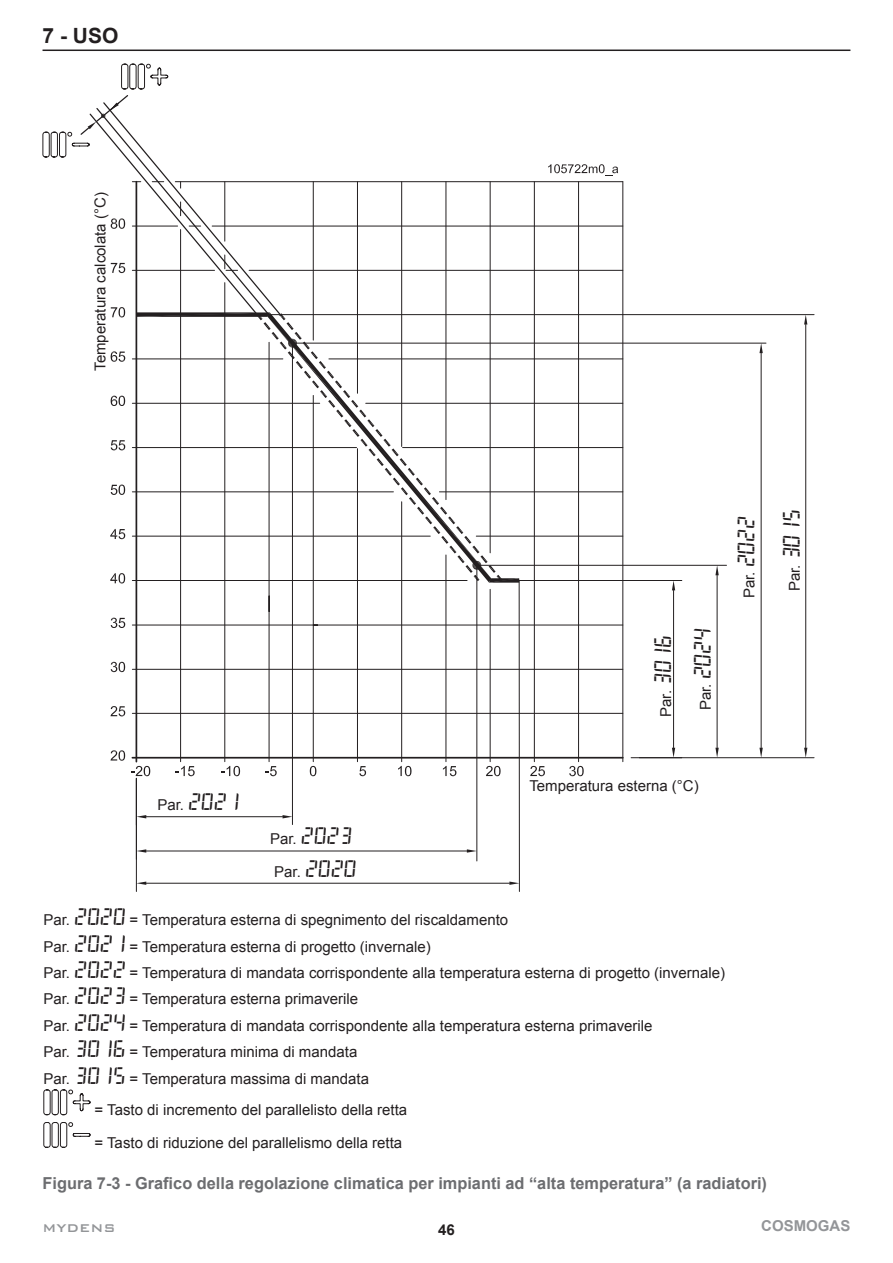
<style>
.page{position:relative;width:893px;height:1263px;background:#fff}
.page>*{position:absolute;margin:0;border:0;box-sizing:border-box;transform-origin:0 0}
.t1{font:700 21px "Arial";color:#231f20}
.t2{font:700 16.5px "Arial";color:#6c6d70}
.t3{font:15px/26.4px "Arial";color:#231f20}
.t4{font:700 15px "Arial";color:#939598}
.t5{font:500 15px "Bank Gothic BT";color:#939598}
.t6{font:700 15px "Arial";color:#231f20}
.s1{font-family:"Seven Segments";font-size:24px}
</style>
<div class="page">
<hr style="left:43px;top:50px;width:807px;height:1px;background:#231f20">
<hr style="left:132px;top:757px;width:491px;height:1px;background:#231f20">
<hr style="left:132px;top:625px;width:186px;height:1px;background:#231f20">
<hr style="left:132px;top:713px;width:491px;height:1px;background:#231f20">
<hr style="left:136px;top:182px;width:1px;height:580px;background:#231f20">
<hr style="left:180px;top:230px;width:1px;height:532px;background:#231f20">
<hr style="left:224px;top:283px;width:1px;height:479px;background:#231f20">
<hr style="left:269px;top:342px;width:1px;height:269px;background:#231f20">
<hr style="left:269px;top:596px;width:1px;height:166px;background:#231f20">
<svg style="left:111px;top:706px;width:14px;height:10px"></svg>
<svg style="left:111px;top:662px;width:14px;height:10px"></svg>
<svg style="left:221px;top:766px;width:19px;height:10px"></svg>
<svg style="left:175px;top:766px;width:20px;height:10px"></svg>
<svg style="left:265px;top:766px;width:12px;height:10px"></svg>
<hr style="left:534px;top:182px;width:1px;height:580px;background:#231f20">
<hr style="left:578px;top:182px;width:1px;height:580px;background:#231f20">
<svg style="left:111px;top:618px;width:14px;height:10px"></svg>
<svg style="left:131px;top:766px;width:19px;height:10px"></svg>
<svg style="left:111px;top:750px;width:14px;height:11px"></svg>
<svg style="left:548px;top:164px;width:70px;height:12px"></svg>
<hr style="left:622px;top:182px;width:1px;height:580px;background:#231f20">
<hr style="left:269px;top:314px;width:354px;height:1px;background:#231f20">
<hr style="left:249px;top:270px;width:374px;height:1px;background:#231f20">
<hr style="left:212px;top:226px;width:411px;height:1px;background:#231f20">
<hr style="left:175px;top:181px;width:448px;height:1px;background:#231f20">
<hr style="left:132px;top:669px;width:491px;height:1px;background:#231f20">
<hr style="left:519px;top:580px;width:1px;height:311px;background:#231f20">
<hr style="left:136px;top:778px;width:1px;height:113px;background:#231f20">
<hr style="left:146px;top:883px;width:363px;height:1px;background:#231f20">
<svg style="left:509px;top:881px;width:10px;height:4px"></svg>
<svg style="left:136px;top:881px;width:10px;height:4px"></svg>
<hr style="left:146px;top:851px;width:321px;height:1px;background:#231f20">
<svg style="left:137px;top:849px;width:9px;height:4px"></svg>
<hr style="left:146px;top:816px;width:137px;height:1px;background:#231f20">
<svg style="left:283px;top:815px;width:9px;height:3px"></svg>
<svg style="left:137px;top:815px;width:9px;height:3px"></svg>
<hr style="left:639px;top:757px;width:175px;height:1px;background:#231f20">
<hr style="left:623px;top:314px;width:191px;height:1px;background:#231f20">
<hr style="left:805px;top:325px;width:1px;height:423px;background:#231f20">
<svg style="left:804px;top:748px;width:3px;height:10px"></svg>
<svg style="left:804px;top:315px;width:3px;height:10px"></svg>
<svg style="left:292px;top:343px;width:474px;height:518px"></svg>
<svg style="left:43px;top:1089px;width:47px;height:26px"></svg>
<svg style="left:43px;top:1122px;width:47px;height:26px"></svg>
<svg style="left:121px;top:64px;width:47px;height:25px"></svg>
<svg style="left:43px;top:95px;width:476px;height:488px"></svg>
<h1 class="t1" style="left:43px;top:20px;width:77px">7 - USO</h1>
<p class="t3" style="left:87px;top:371px;width:180px;rotate:-90deg">Temperatura calcolata (°C)</p>
<p class="t3" style="left:653px;top:717px;width:84px;rotate:-90deg">Par. <span class="s1">3016</span></p>
<p class="t3" style="left:692px;top:710px;width:84px;rotate:-90deg">Par. <span class="s1">2024</span></p>
<p class="t3" style="left:736px;top:598px;width:84px;rotate:-90deg">Par. <span class="s1">2022</span></p>
<p class="t3" style="left:781px;top:591px;width:84px;rotate:-90deg">Par. <span class="s1">3015</span></p>
<p class="t3" style="left:157px;top:792px;width:84px">Par. <span class="s1">2021</span></p>
<p class="t3" style="left:270px;top:823px;width:88px;line-height:32.7px">Par. <span class="s1">2023<br></span>Par. <span class="s1">2020</span></p>
<p class="t3" style="left:529px;top:773px;width:171px">Temperatura esterna (°C)</p>
<p class="t3" style="left:43px;top:906px;width:683px">Par. <span class="s1">2020</span> = Temperatura esterna di spegnimento del riscaldamento<br>Par. <span class="s1">2021</span> = Temperatura esterna di progetto (invernale)<br>Par. <span class="s1">2022</span> = Temperatura di mandata corrispondente alla temperatura esterna di progetto (invernale)<br>Par. <span class="s1">2023</span> = Temperatura esterna primaverile<br>Par. <span class="s1">2024</span> = Temperatura di mandata corrispondente alla temperatura esterna primaverile<br>Par. <span class="s1">3016</span> = Temperatura minima di mandata<br>Par. <span class="s1">3015</span> = Temperatura massima di mandata</p>
<p class="t3" style="left:94px;top:1093px;width:314px;line-height:32.5px">= Tasto di incremento del parallelisto della retta = Tasto di riduzione del parallelismo della retta</p>
<p class="t2" style="left:43px;top:1172px;width:726px">Figura 7-3 - Grafico della regolazione climatica per impianti ad “alta temperatura” (a radiatori)</p>
<p class="t5" style="left:43px;top:1220px;width:75px">MYDENS</p>
<p class="t6" style="left:438px;top:1219px;width:18px">46</p>
<p class="t4" style="left:761px;top:1215px;width:91px">COSMOGAS</p>
</div>
